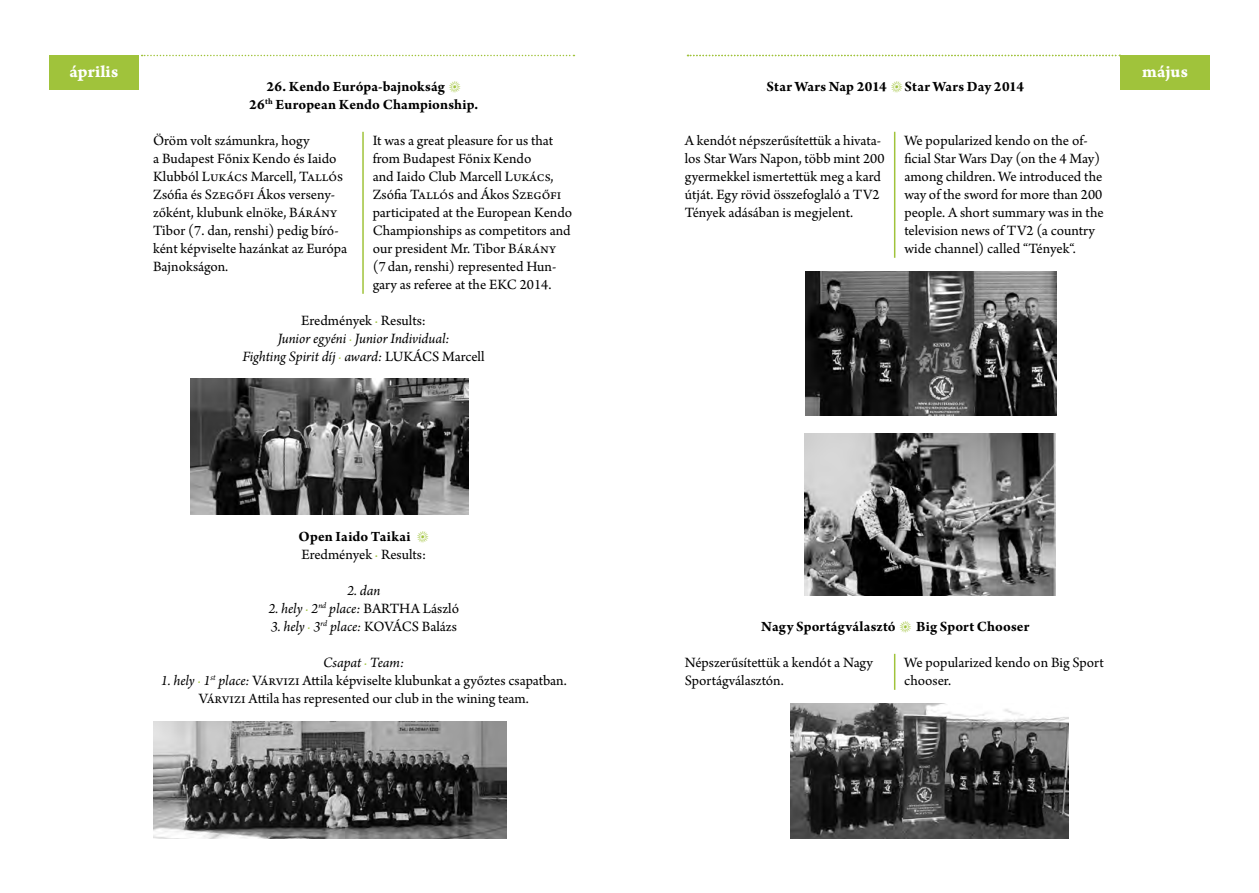
<style>
.page{position:relative;width:1259px;height:893px;background:#fff}
.page>*{position:absolute;margin:0;border:0;box-sizing:border-box;transform-origin:0 0}
.t1{font:18px "Arno Pro Bold Caption";color:#fff}
.t2{font:15px/18px "Arno Pro";color:#000}
.t3{font:italic 15px/18px "Arno Pro";letter-spacing:-.005em;color:#000;text-align:center}
.t4{font:700 15px/18px "Arno Pro";letter-spacing:.01em;color:#000;text-align:center}
.s1{color:#a0c33b}
.s2{font-style:normal}
.s3{font-style:normal;color:#a0c33b}
.s4{font-style:italic}
.s5{font-style:italic;color:#a0c33b}
</style>
<div class="page">
<div style="left:49px;top:55px;width:90px;height:35px;background:#a0c33b"></div>
<svg style="left:142px;top:55px;width:432px;height:1px"></svg>
<div style="left:1120px;top:55px;width:90px;height:35px;background:#a0c33b"></div>
<hr style="left:362px;top:132px;width:2px;height:162px;background:#a0c33b">
<img style="left:804px;top:433px;width:251px;height:162px">
<img style="left:806px;top:271px;width:250px;height:144px">
<img style="left:790px;top:703px;width:278px;height:135px">
<svg style="left:687px;top:55px;width:433px;height:1px"></svg>
<hr style="left:894px;top:654px;width:1px;height:36px;background:#a0c33b">
<img style="left:153px;top:721px;width:353px;height:117px">
<img style="left:191px;top:378px;width:277px;height:136px">
<hr style="left:894px;top:132px;width:1px;height:126px;background:#a0c33b">
<p class="t1" style="left:69px;top:60px;width:50px">április</p>
<p class="t1" style="left:1142px;top:60px;width:47px">május</p>
<p class="t4" style="left:249px;top:79px;width:231px">26. Kendo Európa-bajnokság <span class="s1">•<br></span>26<sup>th</sup> European Kendo Championship.</p>
<p class="t4" style="left:766px;top:79px;width:259px">Star Wars Nap 2014 <span class="s1">•</span>Star Wars Day 2014</p>
<p class="t2" style="left:153px;top:133px;width:196px">Öröm volt számunkra, hogy<br>a Budapest Főnix Kendo és Iaido<br>Klubból Lukács Marcell, Tallós<br>Zsófia és Szegőfi Ákos verseny&shy;zőként, klubunk elnöke, Bárány<br>Tibor (7. dan, renshi) pedig bíró&shy;ként képviselte hazánkat az Európa<br>Bajnokságon.</p>
<p class="t2" style="left:373px;top:133px;width:201px">It was a great pleasure for us that from Budapest Főnix Kendo<br>and Iaido Club Marcell Lukács,<br>Zsófia Tallós and Ákos Szegőfi participated at the European Kendo<br>Championships as competitors and our president Mr. Tibor Bárány (7 dan, renshi) represented Hun&shy;gary as referee at the EKC 2014.</p>
<p class="t3" style="left:243px;top:313px;width:244px"><span class="s2">Eredmények</span> <span class="s3">·</span> <span class="s2">Results:<br></span>Junior egyéni <span class="s1">·</span> Junior Individual:<br>Fighting Spirit díj <span class="s1">·</span> award: <span class="s2">LUKÁCS Marcell</span></p>
<p class="t4" style="left:298px;top:529px;width:132px">Open Iaido Taikai <span class="s1">•</span></p>
<p class="t2" style="left:301px;top:547px;width:126px">Eredmények <span class="s1">·</span> Results:</p>
<p class="t3" style="left:347px;top:583px;width:35px">2. dan</p>
<p class="t3" style="left:268px;top:601px;width:192px">2. hely <span class="s1">·</span> 2<sup>nd</sup> place: <span class="s2">BARTHA László</span></p>
<p class="t3" style="left:271px;top:619px;width:188px">3. hely <span class="s1">·</span> 3<sup>rd</sup> place: <span class="s2">KOVÁCS Balázs</span></p>
<p class="t3" style="left:323px;top:655px;width:82px">Csapat <span class="s1">·</span> Team:</p>
<p class="t2" style="left:161px;top:673px;width:407px;text-align:center"><span class="s4">1. hely</span> <span class="s5">·</span> <span class="s4">1</span><sup>st</sup> <span class="s4">place:</span> Várvizi Attila képviselte klubunkat a győztes csapatban.<br>Várvizi Attila has represented our club in the wining team.</p>
<p class="t2" style="left:685px;top:133px;width:201px">A kendót népszerűsítettük a hivata&shy;los Star Wars Napon, több mint 200 gyermekkel ismertettük meg a kard útját. Egy rövid összefoglaló a TV2<br>Tények adásában is megjelent.</p>
<p class="t2" style="left:904px;top:133px;width:201px">We popularized kendo on the of&shy;ficial Star Wars Day (on the 4 May) among children. We introduced the way of the sword for more than 200 people. A short summary was in the television news of TV2 (a country wide channel) called “Tények“.</p>
<p class="t4" style="left:761px;top:619px;width:270px">Nagy Sportágválasztó <span class="s1">•</span> Big Sport Chooser</p>
<p class="t2" style="left:685px;top:655px;width:190px">Népszerűsítettük a kendót a Nagy<br>Sportágválasztón.</p>
<p class="t2" style="left:904px;top:655px;width:201px">We popularized kendo on Big Sport chooser.</p>
</div>
